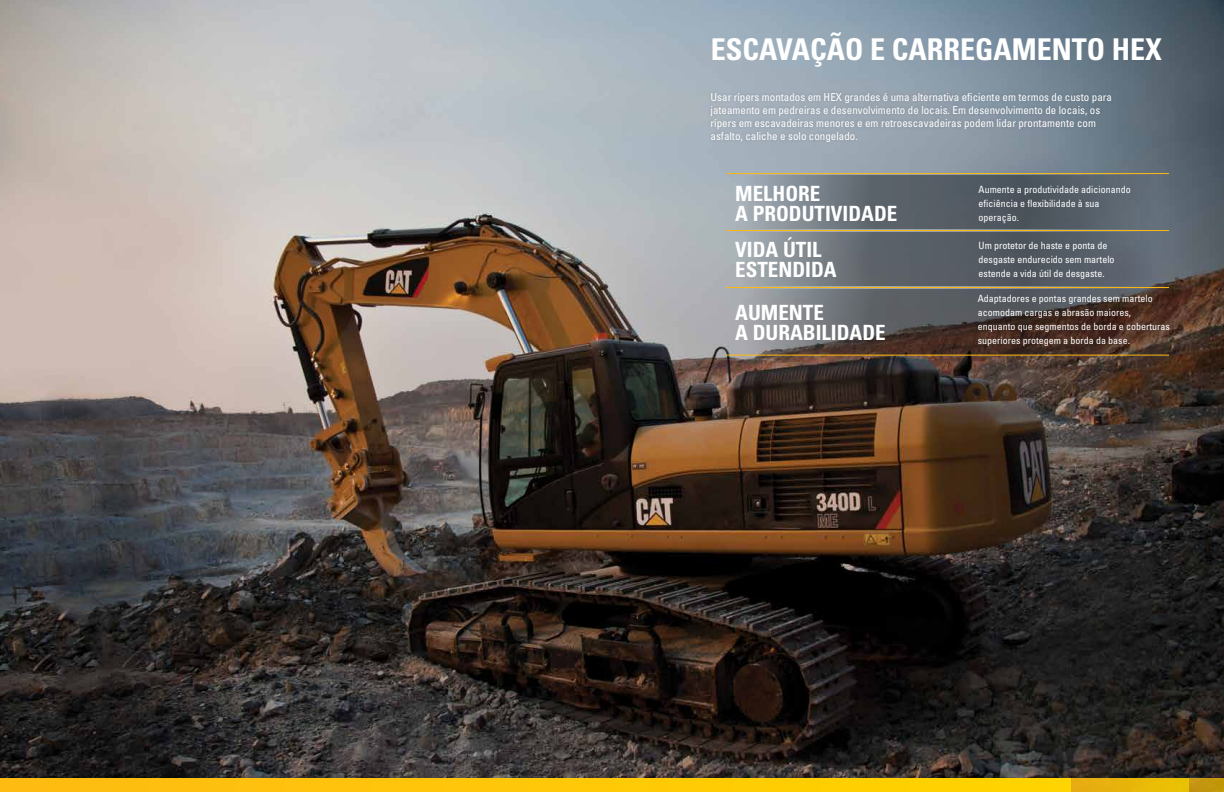
<style>
.page{position:relative;width:1224px;height:792px;background:#fff}
.page>*{position:absolute;margin:0;border:0;box-sizing:border-box;transform-origin:0 0}
.t1{font:700 condensed 30px "Univers";color:#fff}
.t2{font:700 condensed 21px/20px "Univers";color:#fff}
.t3{font:condensed 11px/13px "Univers";color:#fff}
.t4{font:condensed 10px/14px "Univers";color:#fff}
</style>
<div class="page">
<img style="left:0;top:0;width:1224px;height:778px">
<svg style="left:726px;top:176px;width:443px;height:53px;background:#656e77"></svg>
<svg style="left:726px;top:289px;width:443px;height:66px;background:#5e5552"></svg>
<svg style="left:726px;top:232px;width:443px;height:54px;background:#666e75"></svg>
<hr style="left:726px;top:230px;width:443px;height:1px;background:#fdba12">
<hr style="left:726px;top:287px;width:443px;height:1px;background:#fdba12">
<hr style="left:726px;top:355px;width:443px;height:1px;background:#fdba12">
<hr style="left:726px;top:173px;width:443px;height:1px;background:#fdba12">
<div style="left:708px;top:89px;width:406px;height:57px;background:#000;opacity:.16"></div>
<div style="left:0;top:778px;width:1071px;height:14px;background:#ffc808"></div>
<div style="left:1071px;top:778px;width:118px;height:14px;background:#e9b50a"></div>
<div style="left:1189px;top:778px;width:35px;height:14px;background:#c3960f"></div>
<h1 class="t1" style="left:711px;top:31px;width:453px">ESCAVAÇÃO E CARREGAMENTO HEX</h1>
<p class="t3" style="left:711px;top:91px;width:403px">Usar rípers montados em HEX grandes é uma alternativa eficiente em termos de custo para jateamento em pedreiras e desenvolvimento de locais. Em desenvolvimento de locais, os rípers em escavadeiras menores e em retroescavadeiras podem lidar prontamente com asfalto, caliche e solo congelado.</p>
<h2 class="t2" style="left:735px;top:183px;width:164px">MELHORE<br>A PRODUTIVIDADE</h2>
<p class="t4" style="left:979px;top:182px;width:154px">Aumente a produtividade adicionando eficiência e flexibilidade à sua operação.</p>
<p class="t4" style="left:979px;top:238px;width:138px">Um protetor de haste e ponta de desgaste endurecido sem martelo estende a vida útil de desgaste.</p>
<p class="t4" style="left:978px;top:291px;width:194px">Adaptadores e pontas grandes sem martelo acomodam cargas e abrasão maiores, enquanto que segmentos de borda e coberturas superiores protegem a borda da base.</p>
<h2 class="t2" style="left:735px;top:239px;width:103px">VIDA ÚTIL<br>ESTENDIDA</h2>
<h2 class="t2" style="left:735px;top:303px;width:152px">AUMENTE<br>A DURABILIDADE</h2>
</div>
